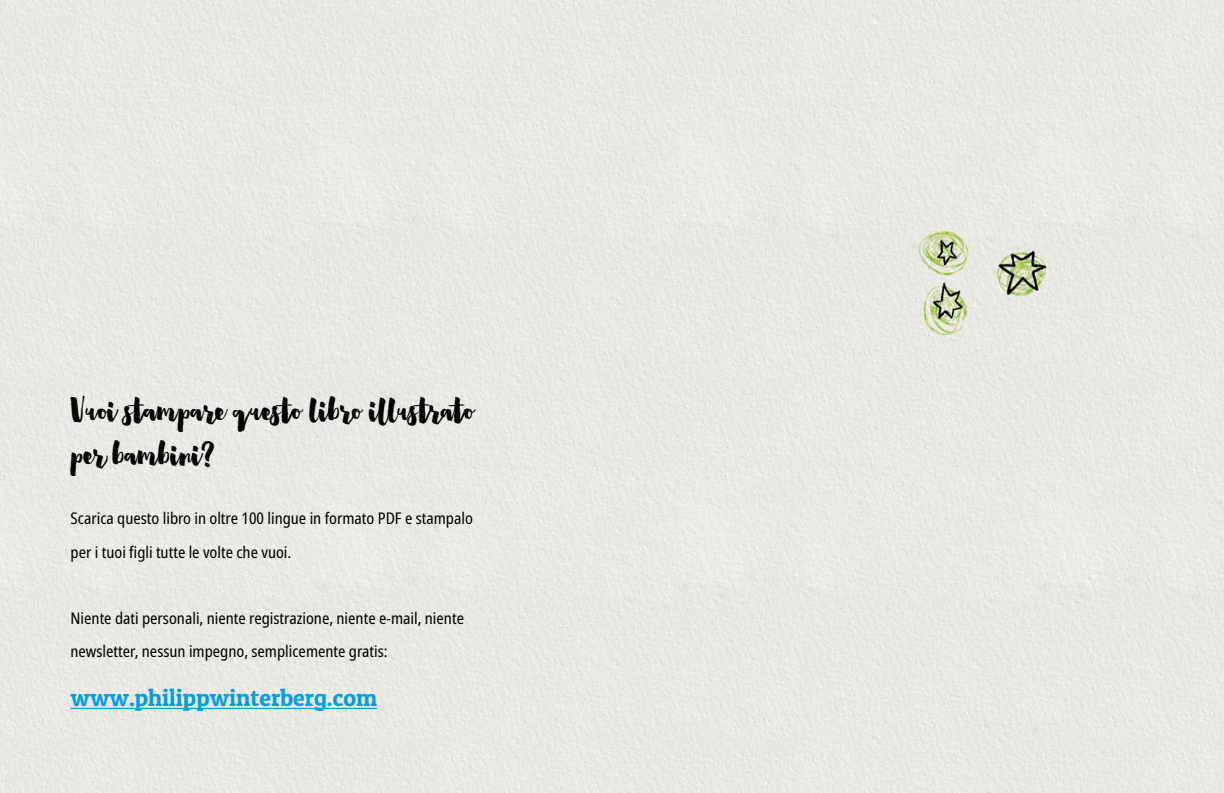
<style>
.page{position:relative;width:1224px;height:793px;background:#fff}
.page>*{position:absolute;margin:0;border:0;box-sizing:border-box;transform-origin:0 0}
.t1{font:30px/43.2px "Heartwell";color:#000}
.t2{font:24px "Patua One";color:#009ee3}
.t3{font:condensed 16px/33px "Noto Sans";color:#000}
</style>
<div class="page">
<div style="left:0;top:0;width:1224px;height:792px;background:#e9e8e3"></div>
<hr style="left:71px;top:707px;width:306px;height:1px;background:#009ee3">
<h1 class="t1" style="left:71px;top:389px;width:405px">Vuoi stampare questo libro illustrato per bambini?</h1>
<p class="t3" style="left:71px;top:502px;width:404px">Scarica questo libro in oltre 100 lingue in formato PDF e stampalo per i tuoi figli tutte le volte che vuoi.</p>
<p class="t3" style="left:71px;top:601px;width:395px">Niente dati personali, niente registrazione, niente e-mail, niente newsletter, nessun impegno, semplicemente gratis:</p>
<h2 class="t2" style="left:71px;top:682px;width:308px">www.philippwinterberg.com</h2>
</div>
